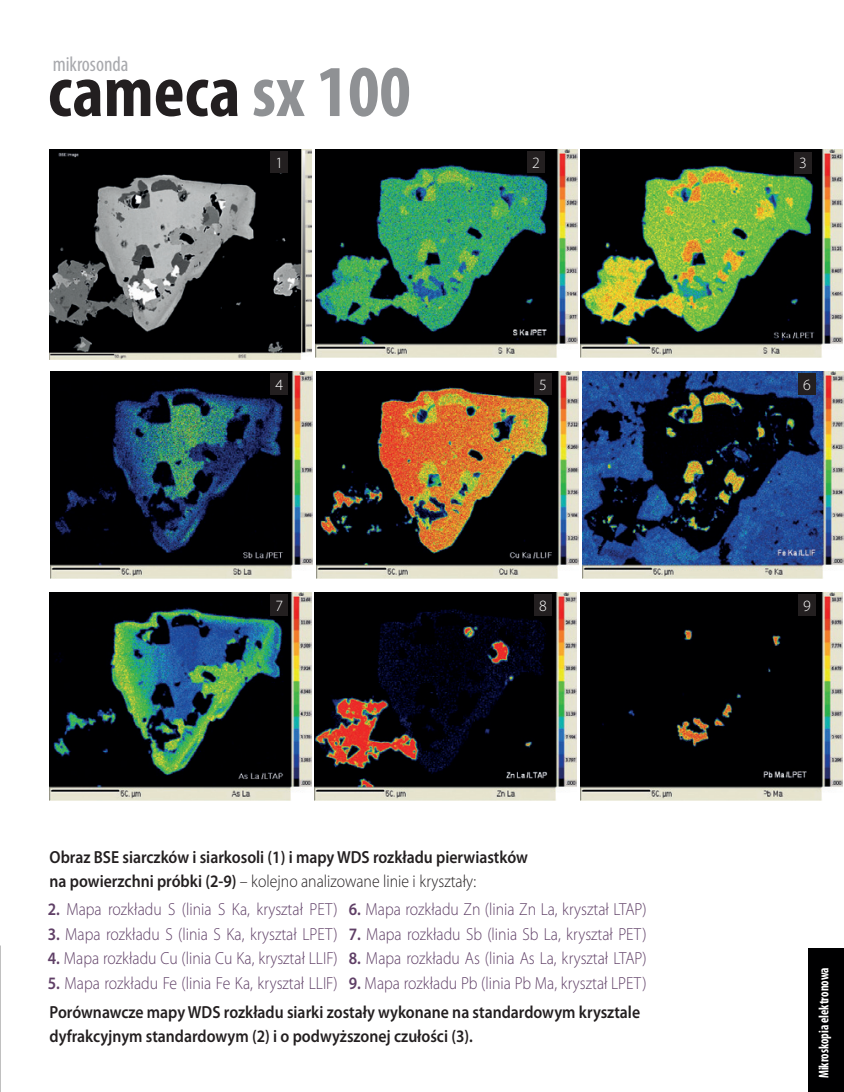
<style>
.page{position:relative;width:844px;height:1092px;background:#fff}
.page>*{position:absolute;margin:0;border:0;box-sizing:border-box;transform-origin:0 0}
.tytul{font:700 condensed 73.5px "Myriad Pro";color:#231f20}
.tytul-2{font:condensed 21px "Myriad Pro";color:#a8a9ad}
.tytul-3{font:300 17.5px "Myriad Pro";color:#5f3f66;scale:.9 1}
.tytul-4{font:600 17.5px/24.5px "Myriad Pro";color:#231f20;scale:.9 1}
.tytul-5{font:300 15.75px "Myriad Pro";color:#fff}
.t1{font:700 condensed 14px "Myriad Pro";color:#fff;scale:.9 1}
.s1{color:#8f9194}
.s2{font-weight:300}
.s3{font-weight:600}
</style>
<div class="page">
<div style="left:807px;top:948px;width:36px;height:143px;background:#000001"></div>
<img style="left:50px;top:150px;width:261px;height:209px">
<img style="left:315px;top:150px;width:262px;height:207px">
<img style="left:580px;top:150px;width:262px;height:207px">
<img style="left:51px;top:371px;width:262px;height:207px">
<img style="left:316px;top:371px;width:262px;height:207px">
<img style="left:582px;top:371px;width:261px;height:207px">
<img style="left:315px;top:592px;width:261px;height:208px">
<img style="left:580px;top:592px;width:262px;height:208px">
<img style="left:50px;top:592px;width:261px;height:208px">
<div style="left:270px;top:151px;width:18px;height:22px;background:#231f20"></div>
<div style="left:527px;top:151px;width:17px;height:22px;background:#231f20"></div>
<div style="left:794px;top:152px;width:17px;height:21px;background:#231f20"></div>
<div style="left:270px;top:373px;width:18px;height:22px;background:#231f20"></div>
<div style="left:534px;top:373px;width:17px;height:22px;background:#231f20"></div>
<div style="left:798px;top:373px;width:17px;height:22px;background:#231f20"></div>
<div style="left:270px;top:594px;width:18px;height:21px;background:#231f20"></div>
<div style="left:534px;top:594px;width:17px;height:21px;background:#231f20"></div>
<div style="left:798px;top:594px;width:17px;height:21px;background:#231f20"></div>
<p class="tytul-2" style="left:53px;top:51px;width:77px">mikrosonda</p>
<p class="tytul" style="left:48px;top:46px;width:364px">cameca <span class="s1">sx 100</span></p>
<p class="tytul-5" style="left:275px;top:153px;width:9px">1</p>
<p class="tytul-5" style="left:532px;top:153px;width:9px">2</p>
<p class="tytul-5" style="left:799px;top:154px;width:9px">3</p>
<p class="tytul-5" style="left:275px;top:375px;width:9px">4</p>
<p class="tytul-5" style="left:539px;top:375px;width:9px">5</p>
<p class="tytul-5" style="left:803px;top:375px;width:9px">6</p>
<p class="tytul-5" style="left:275px;top:596px;width:9px">7</p>
<p class="tytul-5" style="left:539px;top:596px;width:9px">8</p>
<p class="tytul-5" style="left:803px;top:596px;width:9px">9</p>
<p class="tytul-4" style="left:50px;top:844px;width:533px">Obraz BSE siarczków i siarkosoli (1) i mapy WDS rozkładu pierwiastków na powierzchni próbki (2-9) <span class="s2">– kolejno analizowane linie i kryształy:</span></p>
<p class="tytul-3" style="left:48px;top:898px;width:323px"><span class="s3">2.</span> Mapa rozkładu S (linia S Ka, kryształ PET)</p>
<p class="tytul-3" style="left:48px;top:923px;width:323px"><span class="s3">3.</span> Mapa rozkładu S (linia S Ka, kryształ LPET)</p>
<p class="tytul-3" style="left:48px;top:947px;width:323px"><span class="s3">4.</span> Mapa rozkładu Cu (linia Cu Ka, kryształ LLIF)</p>
<p class="tytul-3" style="left:48px;top:972px;width:323px"><span class="s3">5.</span> Mapa rozkładu Fe (linia Fe Ka, kryształ LLIF)</p>
<p class="tytul-3" style="left:348px;top:898px;width:332px"><span class="s3">6.</span> Mapa rozkładu Zn (linia Zn La, kryształ LTAP)</p>
<p class="tytul-3" style="left:348px;top:923px;width:332px"><span class="s3">7.</span> Mapa rozkładu Sb (linia Sb La, kryształ PET)</p>
<p class="tytul-3" style="left:348px;top:947px;width:332px"><span class="s3">8.</span> Mapa rozkładu As (linia As La, kryształ LTAP)</p>
<p class="tytul-3" style="left:348px;top:972px;width:332px"><span class="s3">9.</span> Mapa rozkładu Pb (linia Pb Ma, kryształ LPET)</p>
<p class="tytul-4" style="left:50px;top:998px;width:657px">Porównawcze mapy WDS rozkładu siarki zostały wykonane na standardowym krysztale dyfrakcyjnym standardowym (2) i o podwyższonej czułości (3).</p>
<p class="t1" style="left:814px;top:1078px;width:125px;rotate:-90deg">Mikroskopia elektronowa</p>
</div>
